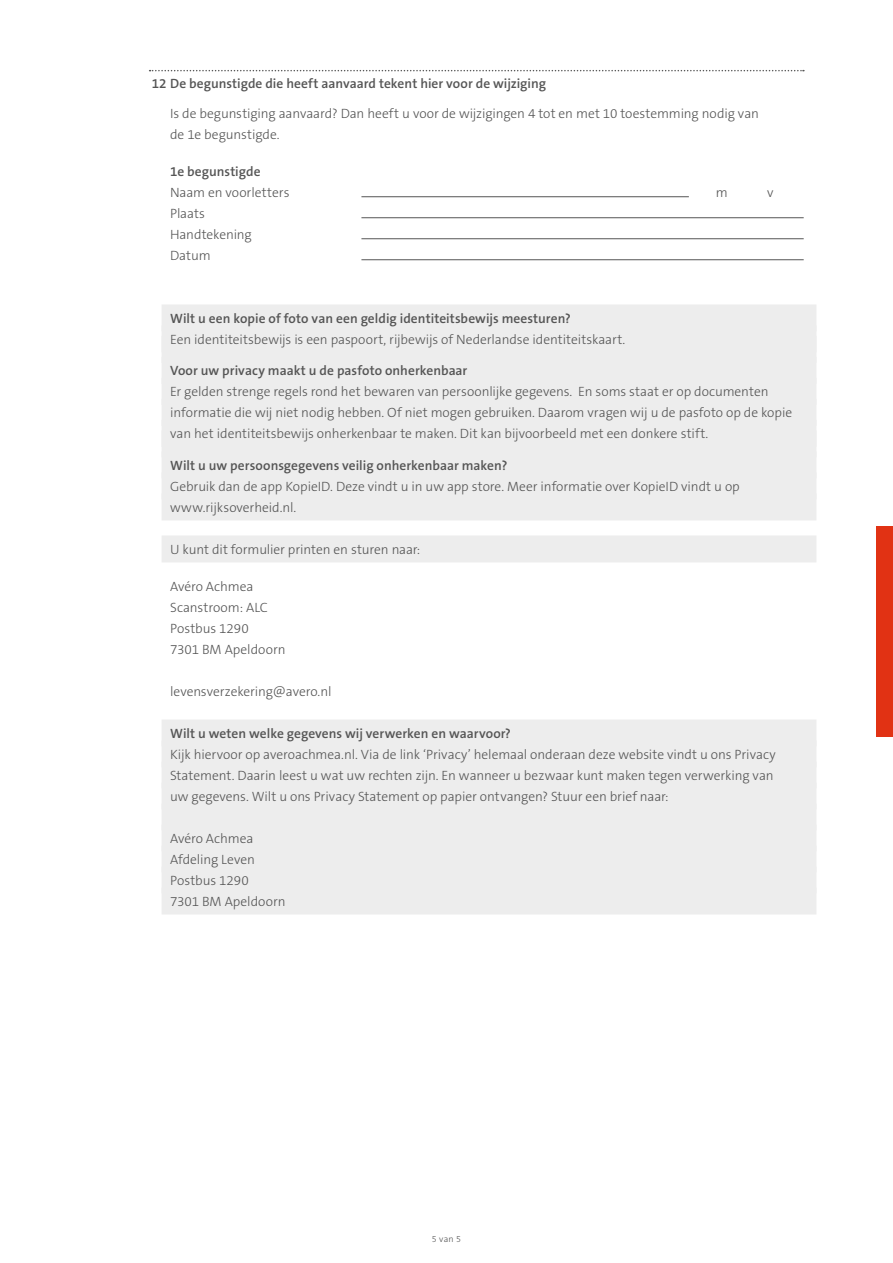
<style>
.page{position:relative;width:893px;height:1263px;background:#fff}
.page>*{position:absolute;margin:0;border:0;box-sizing:border-box;transform-origin:0 0}
.t1{font:300 13.5px/21px "The Sans B3";letter-spacing:-.005em;color:#555}
.t2{font:600 13.5px "The Sans B6";color:#555}
.t3{font:300 9px "The Sans B3";color:#555}
</style>
<div class="page">
<div style="left:876px;top:526px;width:17px;height:211px;background:#e13214"></div>
<svg style="left:150px;top:70px;width:654px;height:1px"></svg>
<div style="left:162px;top:304px;width:654px;height:27px;background:#ededed"></div>
<div style="left:162px;top:325px;width:654px;height:27px;background:#ededed"></div>
<div style="left:162px;top:336px;width:654px;height:27px;background:#ededed"></div>
<div style="left:162px;top:357px;width:654px;height:27px;background:#ededed"></div>
<div style="left:162px;top:378px;width:654px;height:27px;background:#ededed"></div>
<div style="left:162px;top:399px;width:654px;height:27px;background:#ededed"></div>
<div style="left:162px;top:420px;width:654px;height:27px;background:#ededed"></div>
<div style="left:162px;top:430px;width:654px;height:27px;background:#ededed"></div>
<div style="left:162px;top:451px;width:654px;height:27px;background:#ededed"></div>
<div style="left:162px;top:472px;width:654px;height:27px;background:#ededed"></div>
<div style="left:162px;top:493px;width:654px;height:27px;background:#ededed"></div>
<div style="left:162px;top:535px;width:654px;height:27px;background:#ededed"></div>
<div style="left:162px;top:719px;width:654px;height:27px;background:#ededed"></div>
<div style="left:162px;top:740px;width:654px;height:27px;background:#ededed"></div>
<div style="left:162px;top:761px;width:654px;height:27px;background:#ededed"></div>
<div style="left:162px;top:782px;width:654px;height:27px;background:#ededed"></div>
<div style="left:162px;top:803px;width:654px;height:27px;background:#ededed"></div>
<div style="left:162px;top:824px;width:654px;height:27px;background:#ededed"></div>
<div style="left:162px;top:845px;width:654px;height:27px;background:#ededed"></div>
<div style="left:162px;top:866px;width:654px;height:27px;background:#ededed"></div>
<div style="left:162px;top:887px;width:654px;height:27px;background:#ededed"></div>
<hr style="left:361px;top:196px;width:328px;height:1px;background:#555">
<hr style="left:361px;top:217px;width:443px;height:1px;background:#555">
<hr style="left:361px;top:238px;width:443px;height:1px;background:#555">
<hr style="left:361px;top:259px;width:443px;height:1px;background:#555">
<p class="t2" style="left:152px;top:77px;width:396px">12 De begunstigde die heeft aanvaard tekent hier voor de wijziging</p>
<p class="t1" style="left:170px;top:104px;width:590px">Is de begunstiging aanvaard? Dan heeft u voor de wijzigingen 4 tot en met 10 toestemming nodig van de 1e begunstigde.</p>
<p class="t2" style="left:170px;top:164px;width:92px">1e begunstigde</p>
<p class="t1" style="left:170px;top:183px;width:121px">Naam en voorletters</p>
<p class="t1" style="left:716px;top:183px;width:13px">m</p>
<p class="t1" style="left:767px;top:183px;width:8px">v</p>
<p class="t1" style="left:170px;top:204px;width:83px">Plaats<br>Handtekening<br>Datum</p>
<p class="t2" style="left:170px;top:311px;width:402px">Wilt u een kopie of foto van een geldig identiteitsbewijs meesturen?</p>
<p class="t1" style="left:170px;top:330px;width:457px">Een identiteitsbewijs is een paspoort, rijbewijs of Nederlandse identiteitskaart.</p>
<p class="t2" style="left:170px;top:364px;width:299px">Voor uw privacy maakt u de pasfoto onherkenbaar</p>
<p class="t1" style="left:170px;top:382px;width:624px">Er gelden strenge regels rond het bewaren van persoonlijke gegevens. En soms staat er op documenten informatie die wij niet nodig hebben. Of niet mogen gebruiken. Daarom vragen wij u de pasfoto op de kopie van het identiteitsbewijs onherkenbaar te maken. Dit kan bijvoorbeeld met een donkere stift.</p>
<p class="t2" style="left:170px;top:458px;width:339px">Wilt u uw persoonsgegevens veilig onherkenbaar maken?</p>
<p class="t1" style="left:170px;top:477px;width:571px">Gebruik dan de app KopieID. Deze vindt u in uw app store. Meer informatie over KopieID vindt u op www.rijksoverheid.nl.</p>
<p class="t1" style="left:170px;top:540px;width:252px">U kunt dit formulier printen en sturen naar:</p>
<p class="t1" style="left:170px;top:577px;width:117px">Avéro Achmea<br>Scanstroom: ALC<br>Postbus 1290<br>7301 BM Apeldoorn</p>
<p class="t1" style="left:170px;top:682px;width:163px">levensverzekering@avero.nl</p>
<p class="t2" style="left:170px;top:726px;width:342px">Wilt u weten welke gegevens wij verwerken en waarvoor?</p>
<p class="t1" style="left:170px;top:745px;width:607px">Kijk hiervoor op averoachmea.nl. Via de link ‘Privacy’ helemaal onderaan deze website vindt u ons Privacy<br>Statement. Daarin leest u wat uw rechten zijn. En wanneer u bezwaar kunt maken tegen verwerking van uw gegevens. Wilt u ons Privacy Statement op papier ontvangen? Stuur een brief naar:</p>
<p class="t1" style="left:170px;top:829px;width:117px">Avéro Achmea<br>Afdeling Leven<br>Postbus 1290<br>7301 BM Apeldoorn</p>
<p class="t3" style="left:432px;top:1234px;width:31px">5 van 5</p>
</div>
